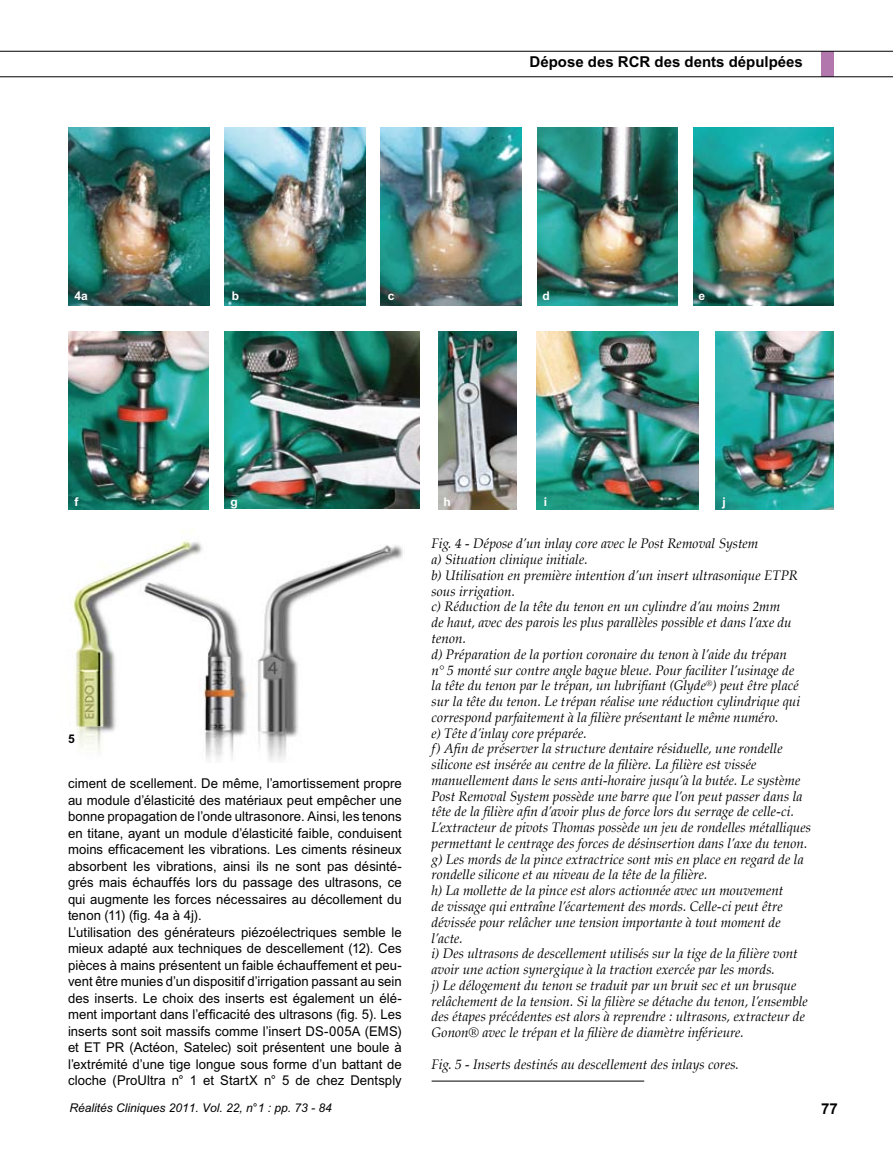
<style>
.page{position:relative;width:893px;height:1149px;background:#fff}
.page>*{position:absolute;margin:0;border:0;box-sizing:border-box;transform-origin:0 0}
.t1{font:700 15px "M Arial";color:#000}
.t2{font:italic 13.5px/15.8px "Palatino";letter-spacing:.005em;color:#000}
.t3{font:13.5px/16.5px "M Arial";letter-spacing:.005em;color:#000}
.t4{font:italic 12px "M Arial";color:#000}
.t5{font:700 12px "M Arial";color:#fff}
.t6{font:700 12px "M Arial";color:#000}
</style>
<div class="page">
<div style="left:821px;top:51px;width:12px;height:26px;background:#b278ad"></div>
<hr style="left:0;top:51px;width:893px;height:1px;background:#000">
<hr style="left:0;top:76px;width:893px;height:1px;background:#000">
<hr style="left:432px;top:1080px;width:212px;height:1px;background:#000">
<img style="left:69px;top:128px;width:140px;height:177px">
<img style="left:537px;top:128px;width:140px;height:177px">
<img style="left:225px;top:331px;width:195px;height:178px">
<img style="left:225px;top:128px;width:140px;height:177px">
<img style="left:693px;top:128px;width:140px;height:177px">
<img style="left:439px;top:331px;width:78px;height:178px">
<img style="left:381px;top:128px;width:140px;height:177px">
<img style="left:68px;top:331px;width:140px;height:178px">
<img style="left:536px;top:331px;width:163px;height:178px">
<img style="left:716px;top:331px;width:118px;height:178px">
<img style="left:72px;top:531px;width:331px;height:230px">
<p class="t1" style="left:529px;top:53px;width:275px">Dépose des RCR des dents dépulpées</p>
<p class="t5" style="left:74px;top:289px;width:15px">4a</p>
<p class="t5" style="left:232px;top:289px;width:9px">b</p>
<p class="t5" style="left:388px;top:289px;width:8px">c</p>
<p class="t5" style="left:542px;top:289px;width:9px">d</p>
<p class="t5" style="left:698px;top:289px;width:8px">e</p>
<p class="t5" style="left:74px;top:494px;width:5px">f</p>
<p class="t5" style="left:230px;top:494px;width:9px">g</p>
<p class="t5" style="left:443px;top:494px;width:9px">h</p>
<p class="t5" style="left:544px;top:494px;width:5px">i</p>
<p class="t5" style="left:722px;top:494px;width:5px">j</p>
<p class="t6" style="left:68px;top:731px;width:8px">5</p>
<p class="t3" style="left:68px;top:774px;width:335px">ciment de scellement. De même, l’amortissement propre au module d’élasticité des matériaux peut empêcher une bonne propagation de l’onde ultrasonore. Ainsi, les tenons en titane, ayant un module d’élasticité faible, conduisent moins efficacement les vibrations. Les ciments résineux absorbent les vibrations, ainsi ils ne sont pas désinté&shy;grés mais échauffés lors du passage des ultrasons, ce qui augmente les forces nécessaires au décollement du tenon (11) (fig. 4a à 4j).<br>L’utilisation des générateurs piézoélectriques semble le mieux adapté aux techniques de descellement (12). Ces pièces à mains présentent un faible échauffement et peu&shy;vent être munies d’un dispositif d’irrigation passant au sein des inserts. Le choix des inserts est également un élé&shy;ment important dans l’efficacité des ultrasons (fig. 5). Les inserts sont soit massifs comme l’insert DS-005A (EMS) et ET PR (Actéon, Satelec) soit présentent une boule à l’extrémité d’une tige longue sous forme d’un battant de cloche (ProUltra n° 1 et StartX n° 5 de chez Dentsply</p>
<p class="t2" style="left:432px;top:536px;width:381px">Fig. 4 - Dépose d’un inlay core avec le Post Removal System<br>a) Situation clinique initiale.<br>b) Utilisation en première intention d’un insert ultrasonique ETPR sous irrigation.<br>c) Réduction de la tête du tenon en un cylindre d’au moins 2mm<br>de haut, avec des parois les plus parallèles possible et dans l’axe du tenon.<br>d) Préparation de la portion coronaire du tenon à l’aide du trépan<br>n° 5 monté sur contre angle bague bleue. Pour faciliter l’usinage de<br>la tête du tenon par le trépan, un lubrifiant (Glyde<sup>®</sup>) peut être placé sur la tête du tenon. Le trépan réalise une réduction cylindrique qui correspond parfaitement à la filière présentant le même numéro.<br>e) Tête d’inlay core préparée.<br>f) Afin de préserver la structure dentaire résiduelle, une rondelle silicone est insérée au centre de la filière. La filière est vissée manuellement dans le sens anti-horaire jusqu’à la butée. Le système Post Removal System possède une barre que l’on peut passer dans la tête de la filière afin d’avoir plus de force lors du serrage de celle-ci.<br>L’extracteur de pivots Thomas possède un jeu de rondelles métalliques permettant le centrage des forces de désinsertion dans l’axe du tenon. g) Les mords de la pince extractrice sont mis en place en regard de la rondelle silicone et au niveau de la tête de la filière.<br>h) La mollette de la pince est alors actionnée avec un mouvement<br>de vissage qui entraîne l’écartement des mords. Celle-ci peut être dévissée pour relâcher une tension importante à tout moment de l’acte.<br>i) Des ultrasons de descellement utilisés sur la tige de la filière vont avoir une action synergique à la traction exercée par les mords.<br>j) Le délogement du tenon se traduit par un bruit sec et un brusque relâchement de la tension. Si la filière se détache du tenon, l’ensemble des étapes précédentes est alors à reprendre : ultrasons, extracteur de Gonon® avec le trépan et la filière de diamètre inférieure.</p>
<p class="t2" style="left:432px;top:1055px;width:309px">Fig. 5 - Inserts destinés au descellement des inlays cores.</p>
<p class="t4" style="left:69px;top:1100px;width:264px">Réalités Cliniques 2011. Vol. 22, n°1 : pp. 73 - 84</p>
<p class="t1" style="left:821px;top:1099px;width:18px">77</p>
</div>
